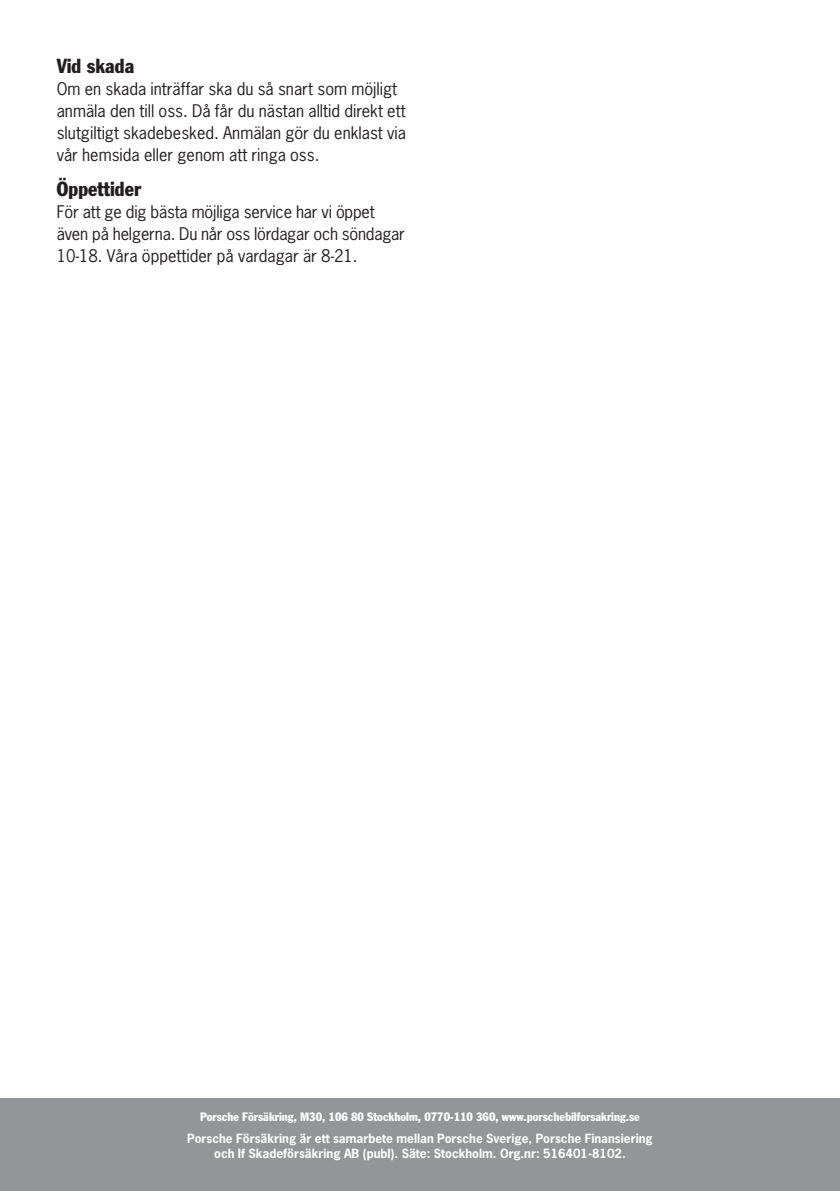
<style>
.page{position:relative;width:840px;height:1191px;background:#fff}
.page>*{position:absolute;margin:0;border:0;box-sizing:border-box;transform-origin:0 0}
.t1{font:condensed 20px "Porsche Franklin Gothic";color:#231f20}
.t2{font:16.4px/22px "Porsche News Gothic";color:#231f20}
.t3{font:700 12px/15.4px "Porsche News Gothic";color:#fff;text-align:center}
.t4{font:condensed 12px "Porsche Franklin Gothic";color:#fff}
</style>
<div class="page">
<div style="left:0;top:1098px;width:839px;height:93px;background:#939598"></div>
<p class="t1" style="left:57px;top:53px;width:79px">Vid skada</p>
<p class="t2" style="left:57px;top:77px;width:350px">Om en skada inträffar ska du så snart som möjligt anmäla den till oss. Då får du nästan alltid direkt ett slutgiltigt skadebesked. Anmälan gör du enklast via vår hemsida eller genom att ringa oss.</p>
<p class="t1" style="left:57px;top:177px;width:86px">Öppettider</p>
<p class="t2" style="left:57px;top:201px;width:349px">För att ge dig bästa möjliga service har vi öppet även på helgerna. Du når oss lördagar och söndagar<br>10-18. Våra öppettider på vardagar är 8-21.</p>
<p class="t4" style="left:200px;top:1109px;width:441px">Porsche Försäkring, M30, 106 80 Stockholm, 0770-110 360, www.porschebilforsakring.se</p>
<p class="t3" style="left:187px;top:1130px;width:467px">Porsche Försäkring är ett samarbete mellan Porsche Sverige, Porsche Finansiering och If Skadeförsäkring AB (publ). Säte: Stockholm. Org.nr: 516401-8102.</p>
</div>
